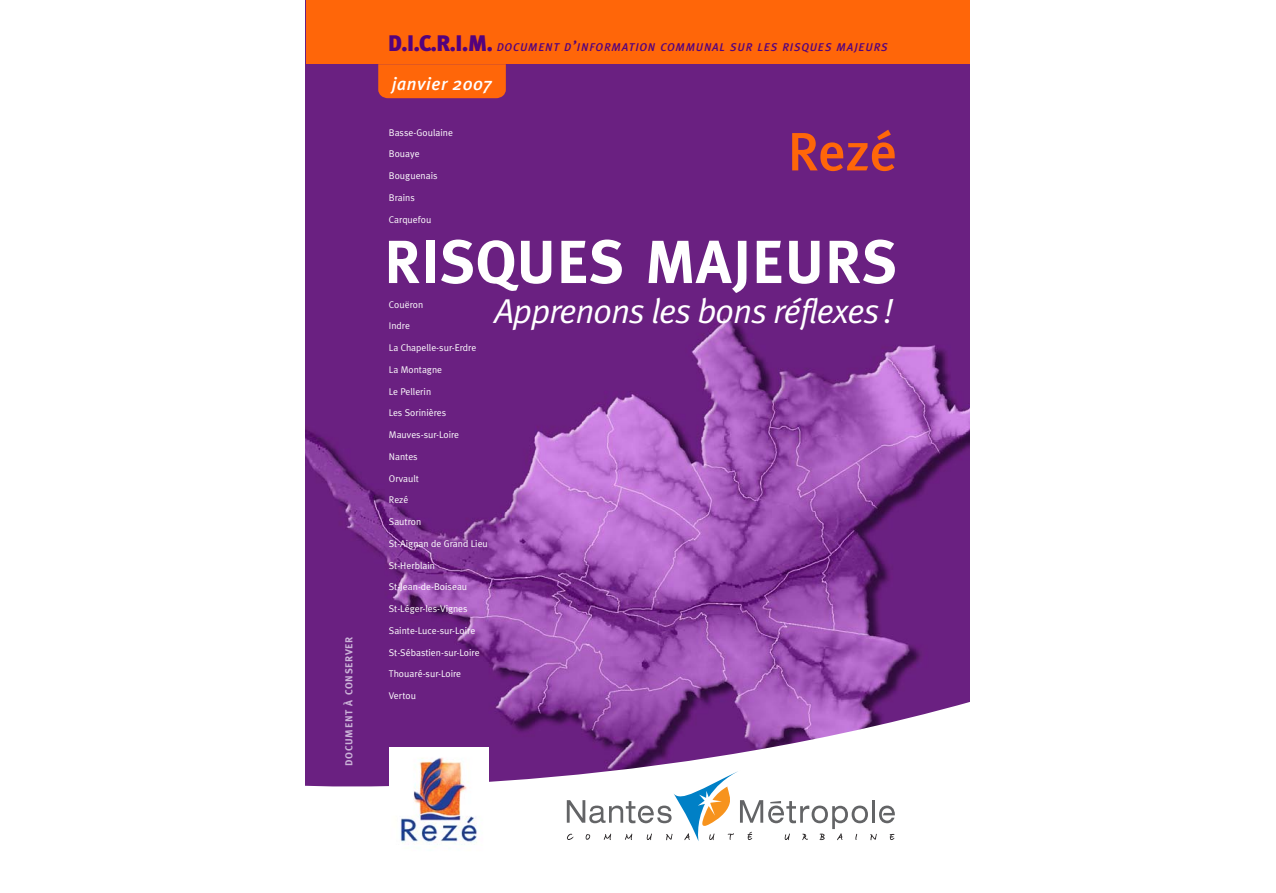
<style>
.page{position:relative;width:1276px;height:893px;background:#fff}
.page>*{position:absolute;margin:0;border:0;box-sizing:border-box;transform-origin:0 0}
.t1{font:700 60.75px "Meta Plus";color:#fff}
.t2{font:500 54px "Meta Plus";color:#ff6609}
.t3{font:italic 34.5px "Meta Plus Normal";letter-spacing:-.025em;color:#fff}
.t4{font:italic 500 18px "Meta Plus";letter-spacing:.025em;color:#fff}
.t5{font:italic 11.25px "Meta Plus Medium Caps";letter-spacing:.08em;color:#53027d}
.t6{font:700 10.2px "Meta Plus";letter-spacing:.065em;color:#cbb3d8}
.t7{font:9.75px "Meta Plus Normal";color:#fff}
.s1{font-family:"Meta Plus";font-weight:900;font-style:normal;font-size:22.5px}
.s2{font-size:15px}
</style>
<div class="page">
<svg style="left:306px;top:64px;width:663px;height:777px;background:#854399"></svg>
<div style="left:389px;top:747px;width:99px;height:104px;background:#fff"></div>
<img style="left:400px;top:757px;width:78px;height:88px">
<div style="left:306px;top:0;width:663px;height:64px;background:#ff6609"></div>
<div style="left:378px;top:64px;width:128px;height:34px;background:#ff6609"></div>
<p class="t6" style="left:345px;top:766px;width:131px;rotate:-90deg">DOCUMENT À CONSERVER</p>
<p class="t5" style="left:388px;top:41px;width:501px"><span class="s1">D.I.C.R.I.M.</span> DOCUMENT D<span class="s2">’</span>INFORMATION COMMUNAL SUR LES RISQUES MAJEURS</p>
<h3 class="t4" style="left:392px;top:77px;width:102px">janvier 2007</h3>
<h2 class="t2" style="left:787px;top:130px;width:111px">Rezé</h2>
<p class="t7" style="left:389px;top:129px;width:66px">Basse-Goulaine</p>
<p class="t7" style="left:389px;top:150px;width:32px">Bouaye</p>
<p class="t7" style="left:389px;top:172px;width:50px">Bouguenais</p>
<p class="t7" style="left:389px;top:194px;width:27px">Brains</p>
<p class="t7" style="left:389px;top:216px;width:44px">Carquefou</p>
<h1 class="t1" style="left:384px;top:237px;width:515px">RISQUES MAJEURS</h1>
<h3 class="t3" style="left:494px;top:297px;width:400px">Apprenons les bons réflexes !</h3>
<p class="t7" style="left:389px;top:301px;width:36px">Couëron</p>
<p class="t7" style="left:389px;top:322px;width:23px">Indre</p>
<p class="t7" style="left:389px;top:344px;width:89px">La Chapelle-sur-Erdre</p>
<p class="t7" style="left:389px;top:366px;width:55px">La Montagne</p>
<p class="t7" style="left:389px;top:388px;width:44px">Le Pellerin</p>
<p class="t7" style="left:389px;top:409px;width:59px">Les Sorinières</p>
<p class="t7" style="left:389px;top:431px;width:72px">Mauves-sur-Loire</p>
<p class="t7" style="left:389px;top:453px;width:30px">Nantes</p>
<p class="t7" style="left:389px;top:475px;width:32px">Orvault</p>
<p class="t7" style="left:389px;top:496px;width:21px">Rezé</p>
<p class="t7" style="left:389px;top:518px;width:34px">Sautron</p>
<p class="t7" style="left:389px;top:540px;width:101px">St-Aignan de Grand Lieu</p>
<p class="t7" style="left:389px;top:562px;width:48px">St-Herblain</p>
<p class="t7" style="left:389px;top:583px;width:80px">St-Jean-de-Boiseau</p>
<p class="t7" style="left:389px;top:605px;width:80px">St-Léger-les-Vignes</p>
<p class="t7" style="left:389px;top:627px;width:88px">Sainte-Luce-sur-Loire</p>
<p class="t7" style="left:389px;top:649px;width:92px">St-Sébastien-sur-Loire</p>
<p class="t7" style="left:389px;top:670px;width:74px">Thouaré-sur-Loire</p>
<p class="t7" style="left:389px;top:692px;width:29px">Vertou</p>
</div>
